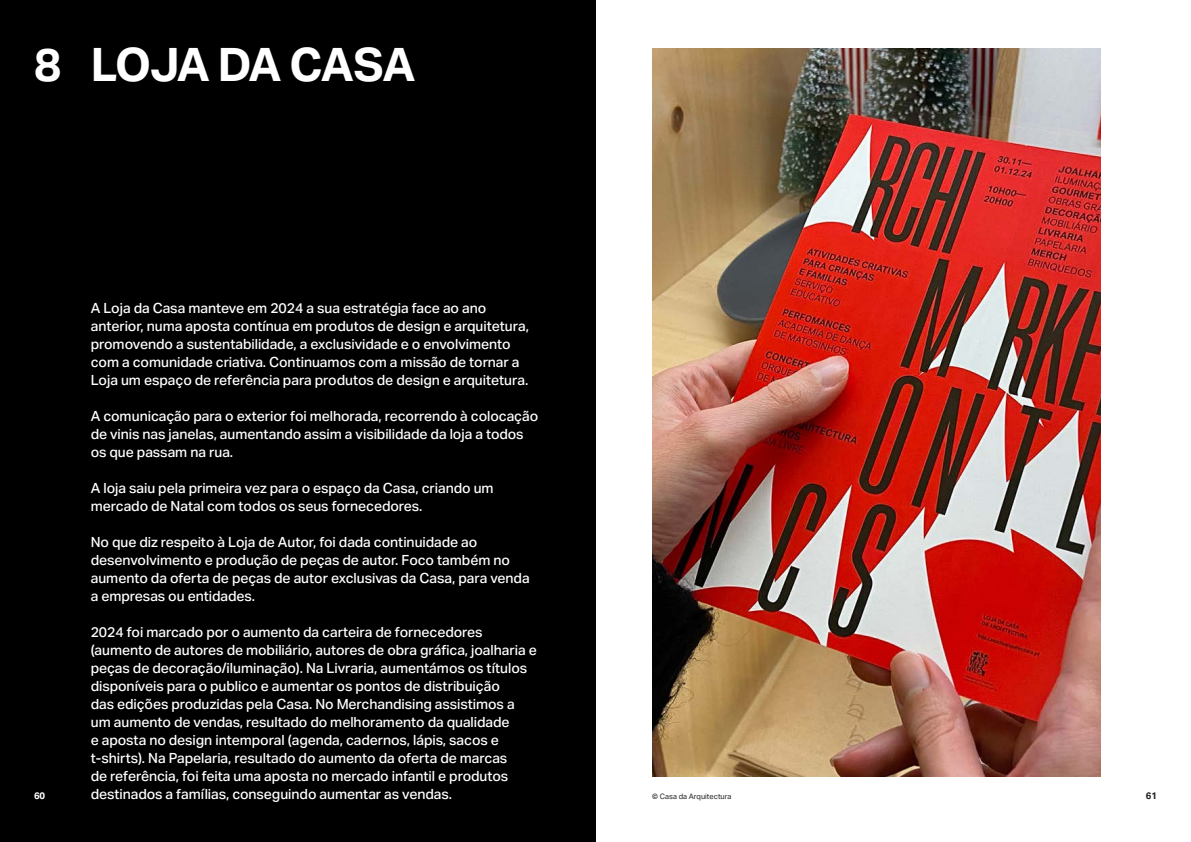
<style>
.page{position:relative;width:1191px;height:842px;background:#fff}
.page>*{position:absolute;margin:0;border:0;box-sizing:border-box;transform-origin:0 0}
.titulo_0_0{font:700 46px "Aktiv Grotesk";letter-spacing:-.045em;color:#fff}
.texto_PT{font:700 46px "Aktiv Grotesk";color:#fff}
.texto_PT-2{font:500 14px/18px "Aktiv Grotesk";letter-spacing:-.005em;color:#fff}
.t1{font:700 9.5px "Aktiv Grotesk";color:#fff}
.t2{font:700 9.5px "Aktiv Grotesk";color:#231f20}
.texto_PT-3{font:7.5px "Aktiv Grotesk";color:#231f20}
</style>
<div class="page">
<div style="left:0;top:0;width:595px;height:842px;background:#000"></div>
<img style="left:652px;top:48px;width:448px;height:729px">
<p class="texto_PT" style="left:34px;top:38px;width:29px">8</p>
<p class="titulo_0_0" style="left:91px;top:38px;width:327px">LOJA DA CASA</p>
<p class="texto_PT-2" style="left:91px;top:300px;width:440px">A Loja da Casa manteve em 2024 a sua estratégia face ao ano anterior, numa aposta contínua em produtos de design e arquitetura, promovendo a sustentabilidade, a exclusividade e o envolvimento com a comunidade criativa. Continuamos com a missão de tornar a Loja um espaço de referência para produtos de design e arquitetura.</p>
<p class="texto_PT-2" style="left:91px;top:408px;width:449px">A comunicação para o exterior foi melhorada, recorrendo à colocação de vinis nas janelas, aumentando assim a visibilidade da loja a todos os que passam na rua.</p>
<p class="texto_PT-2" style="left:91px;top:480px;width:404px">A loja saiu pela primeira vez para o espaço da Casa, criando um mercado de Natal com todos os seus fornecedores.</p>
<p class="texto_PT-2" style="left:91px;top:534px;width:440px">No que diz respeito à Loja de Autor, foi dada continuidade ao desenvolvimento e produção de peças de autor. Foco também no aumento da oferta de peças de autor exclusivas da Casa, para venda a empresas ou entidades.</p>
<p class="texto_PT-2" style="left:91px;top:624px;width:447px">2024 foi marcado por o aumento da carteira de fornecedores (aumento de autores de mobiliário, autores de obra gráfica, joalharia e peças de decoração/iluminação). Na Livraria, aumentámos os títulos disponíveis para o publico e aumentar os pontos de distribuição<br>das edições produzidas pela Casa. No Merchandising assistimos a um aumento de vendas, resultado do melhoramento da qualidade<br>e aposta no design intemporal (agenda, cadernos, lápis, sacos e t-shirts). Na Papelaria, resultado do aumento da oferta de marcas<br>de referência, foi feita uma aposta no mercado infantil e produtos</p>
<p class="t1" style="left:34px;top:791px;width:13px">60</p>
<p class="texto_PT-2" style="left:91px;top:786px;width:363px">destinados a famílias, conseguindo aumentar as vendas.</p>
<p class="texto_PT-3" style="left:652px;top:792px;width:81px">© Casa da Arquitectura</p>
<p class="t2" style="left:1146px;top:791px;width:13px">61</p>
</div>
